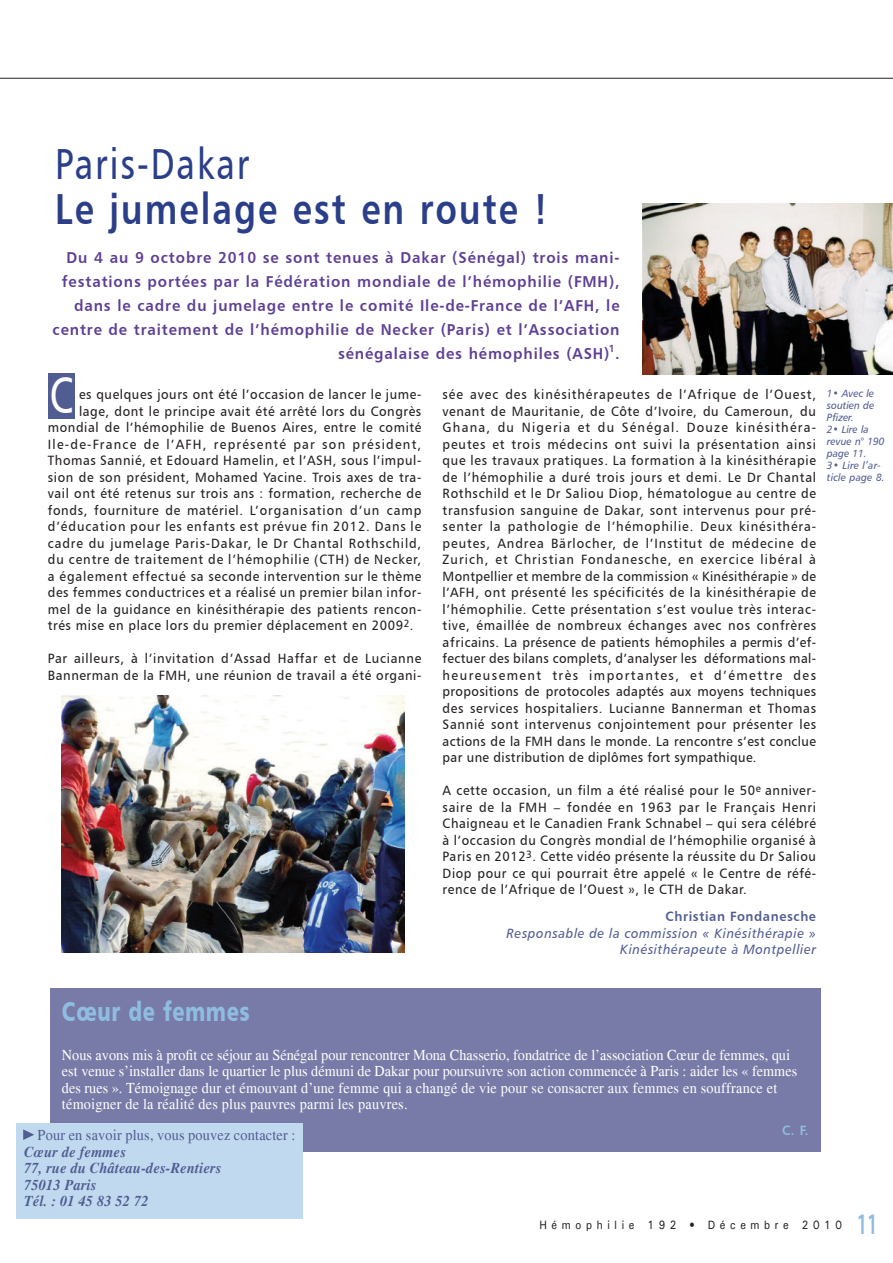
<style>
.page{position:relative;width:893px;height:1263px;background:#fff}
.page>*{position:absolute;margin:0;border:0;box-sizing:border-box;transform-origin:0 0}
.t1{font:51px "Humanist 777 BT Roman B";color:#fff;scale:.75 1}
.t2{font:43.5px "Humanist 777 BT Bold B";letter-spacing:.06em;color:#2b3e89;scale:.8 1}
.t3{font:43.5px "Humanist 777 BT Roman B";letter-spacing:.055em;color:#2b3e89;scale:.8 1}
.t4{font:600 semi-expanded 30px "Myriad Pro";color:#8fbde1;scale:.65 1}
.t5{font:27px "Humanist 777 BT Black B";letter-spacing:.03em;color:#8fbde1;scale:.75 1}
.t6{font:15.75px/24px "Humanist 777 BT Bold B";letter-spacing:.06em;color:#5e3e95;text-align:right;scale:.95 1}
.t7{font:15px/16.5px "Times";color:#fff;scale:.95 1}
.t8{font:italic 700 15px/16.5px "Times";letter-spacing:.015em;color:#505c92;scale:.95 1}
.t9{font:15px "Times";letter-spacing:.015em;color:#505c92;scale:.95 1}
.t10{font:13.5px/16.5px "Humanist 777 BT Roman B";letter-spacing:.045em;color:#231f20;text-align:justify;scale:.95 1}
.t11{font:13.5px "Humanist 777 BT Roman B";letter-spacing:.07em;color:#231f20;scale:.95 1}
.t12{font:13.5px/16.5px "Humanist 777 BT Italic B";letter-spacing:.045em;color:#505c92;text-align:right;scale:.95 1}
.t13{font:13.5px "Humanist 777 BT Roman B";letter-spacing:.095em;color:#231f20;scale:.95 1}
.t14{font:13.5px "Humanist 777 BT Bold B";letter-spacing:.045em;color:#505c92;scale:.95 1}
.t15{font:13.5px "Humanist 777 BT Bold B";color:#8fbde1;scale:.95 1}
.t16{font:500 12.15px "Univers";letter-spacing:.44em;color:#231f20;scale:.87 1}
.t17{font:10.5px/12px "Humanist 777 BT Italic B";color:#505c92;scale:.95 1}
</style>
<div class="page">
<hr style="left:0;top:78px;width:893px;height:1px;background:#231f20">
<img style="left:642px;top:203px;width:251px;height:171px">
<img style="left:61px;top:695px;width:343px;height:257px">
<div style="left:48px;top:373px;width:27px;height:46px;background:#505c92"></div>
<div style="left:50px;top:988px;width:771px;height:164px;background:#787ba7"></div>
<div style="left:17px;top:1123px;width:286px;height:95px;background:#c1d9ee"></div>
<svg style="left:23px;top:1129px;width:11px;height:11px"></svg>
<h2 class="t3" style="left:55px;top:137px;width:244px">Paris-Dakar</h2>
<h2 class="t2" style="left:55px;top:181px;width:617px">Le jumelage est en route !</h2>
<p class="t6" style="left:52px;top:245px;width:598px">Du 4 au 9 octobre 2010 se sont tenues à Dakar (Sénégal) trois mani&shy;festations portées par la Fédération mondiale de l’hémophilie (FMH), dans le cadre du jumelage entre le comité Ile-de-France de l’AFH, le centre de traitement de l’hémophilie de Necker (Paris) et l’Association sénégalaise des hémophiles (ASH)<sup>1</sup>.</p>
<p class="t10" style="left:79px;top:386px;width:362px">es quelques jours ont été l’occasion de lancer le jume-</p>
<p class="t10" style="left:79px;top:403px;width:362px">lage, dont le principe avait été arrêté lors du Congrès</p>
<p class="t10" style="left:48px;top:419px;width:395px">mondial de l’hémophilie de Buenos Aires, entre le comité</p>
<p class="t13" style="left:48px;top:436px;width:395px">Ile-de-France de l’AFH, représenté par son président,</p>
<p class="t10" style="left:48px;top:452px;width:395px">Thomas Sannié, et Edouard Hamelin, et l’ASH, sous l’impul-</p>
<p class="t10" style="left:48px;top:469px;width:395px">sion de son président, Mohamed Yacine. Trois axes de tra-</p>
<p class="t10" style="left:48px;top:485px;width:395px">vail ont été retenus sur trois ans : formation, recherche de</p>
<p class="t10" style="left:48px;top:502px;width:395px">fonds, fourniture de matériel. L’organisation d’un camp</p>
<p class="t11" style="left:48px;top:518px;width:395px">d’éducation pour les enfants est prévue fin 2012. Dans le</p>
<p class="t11" style="left:48px;top:535px;width:395px">cadre du jumelage Paris-Dakar, le Dr Chantal Rothschild,</p>
<p class="t11" style="left:48px;top:551px;width:395px">du centre de traitement de l’hémophilie (CTH) de Necker,</p>
<p class="t10" style="left:48px;top:568px;width:395px">a également effectué sa seconde intervention sur le thème</p>
<p class="t10" style="left:48px;top:584px;width:395px">des femmes conductrices et a réalisé un premier bilan infor-</p>
<p class="t10" style="left:48px;top:601px;width:395px">mel de la guidance en kinésithérapie des patients rencon-</p>
<p class="t10" style="left:48px;top:617px;width:386px">trés mise en place lors du premier déplacement en 2009<sup>2</sup>.</p>
<p class="t10" style="left:48px;top:650px;width:395px">Par ailleurs, à l’invitation d’Assad Haffar et de Lucianne<br>Bannerman de la FMH, une réunion de travail a été organi-</p>
<h1 class="t1" style="left:50px;top:363px;width:33px">C</h1>
<p class="t10" style="left:443px;top:386px;width:395px">sée avec des kinésithérapeutes de l’Afrique de l’Ouest, venant de Mauritanie, de Côte d’Ivoire, du Cameroun, du Ghana, du Nigeria et du Sénégal. Douze kinésithéra&shy;peutes et trois médecins ont suivi la présentation ainsi que les travaux pratiques. La formation à la kinésithérapie de l’hémophilie a duré trois jours et demi. Le Dr Chantal Rothschild et le Dr Saliou Diop, hématologue au centre de transfusion sanguine de Dakar, sont intervenus pour pré&shy;senter la pathologie de l’hémophilie. Deux kinésithéra&shy;peutes, Andrea Bärlocher, de l’Institut de médecine de Zurich, et Christian Fondanesche, en exercice libéral à Montpellier et membre de la commission « Kinésithérapie » de l’AFH, ont présenté les spécificités de la kinésithérapie de l’hémophilie. Cette présentation s’est voulue très interac&shy;tive, émaillée de nombreux échanges avec nos confrères africains. La présence de patients hémophiles a permis d’ef&shy;fectuer des bilans complets, d’analyser les déformations mal&shy;heureusement très importantes, et d’émettre des propositions de protocoles adaptés aux moyens techniques des services hospitaliers. Lucianne Bannerman et Thomas Sannié sont intervenus conjointement pour présenter les actions de la FMH dans le monde. La rencontre s’est conclue par une distribution de diplômes fort sympathique.</p>
<p class="t10" style="left:443px;top:782px;width:395px">A cette occasion, un film a été réalisé pour le 50<sup>e</sup> anniver&shy;saire de la FMH _ fondée en 1963 par le Français Henri Chaigneau et le Canadien Frank Schnabel _ qui sera célébré à l’occasion du Congrès mondial de l’hémophilie organisé à Paris en 2012<sup>3</sup>. Cette vidéo présente la réussite du Dr Saliou Diop pour ce qui pourrait être appelé « le Centre de réfé&shy;rence de l’Afrique de l’Ouest », le CTH de Dakar.</p>
<p class="t14" style="left:666px;top:908px;width:160px">Christian Fondanesche</p>
<p class="t12" style="left:507px;top:925px;width:327px">Responsable de la commission « Kinésithérapie »<br>Kinésithérapeute à Montpellier</p>
<p class="t17" style="left:827px;top:387px;width:62px">1• Avec le soutien de<br>Pfizer.<br>2• Lire la revue n° 190 page 11.<br>3• Lire l’ar&shy;ticle page 8.</p>
<h3 class="t5" style="left:62px;top:994px;width:252px">Cœur de femmes</h3>
<p class="t7" style="left:62px;top:1046px;width:775px">Nous avons mis à profit ce séjour au Sénégal pour rencontrer Mona Chasserio, fondatrice de l’association Cœur de femmes, qui est venue s’installer dans le quartier le plus démuni de Dakar pour poursuivre son action commencée à Paris : aider les « femmes des rues ». Témoignage dur et émouvant d’une femme qui a changé de vie pour se consacrer aux femmes en souffrance et témoigner de la réalité des plus pauvres parmi les pauvres.</p>
<p class="t15" style="left:782px;top:1121px;width:30px">C. F.</p>
<p class="t9" style="left:38px;top:1127px;width:273px">Pour en savoir plus, vous pouvez contacter :</p>
<p class="t8" style="left:24px;top:1143px;width:209px">Cœur de femmes<br>77, rue du Château-des-Rentiers<br>75013 Paris<br>Tél. : 01 45 83 52 72</p>
<p class="t16" style="left:539px;top:1217px;width:349px">Hémophilie 192 • Décembre 2010</p>
<h3 class="t4" style="left:857px;top:1213px;width:34px">11</h3>
</div>
